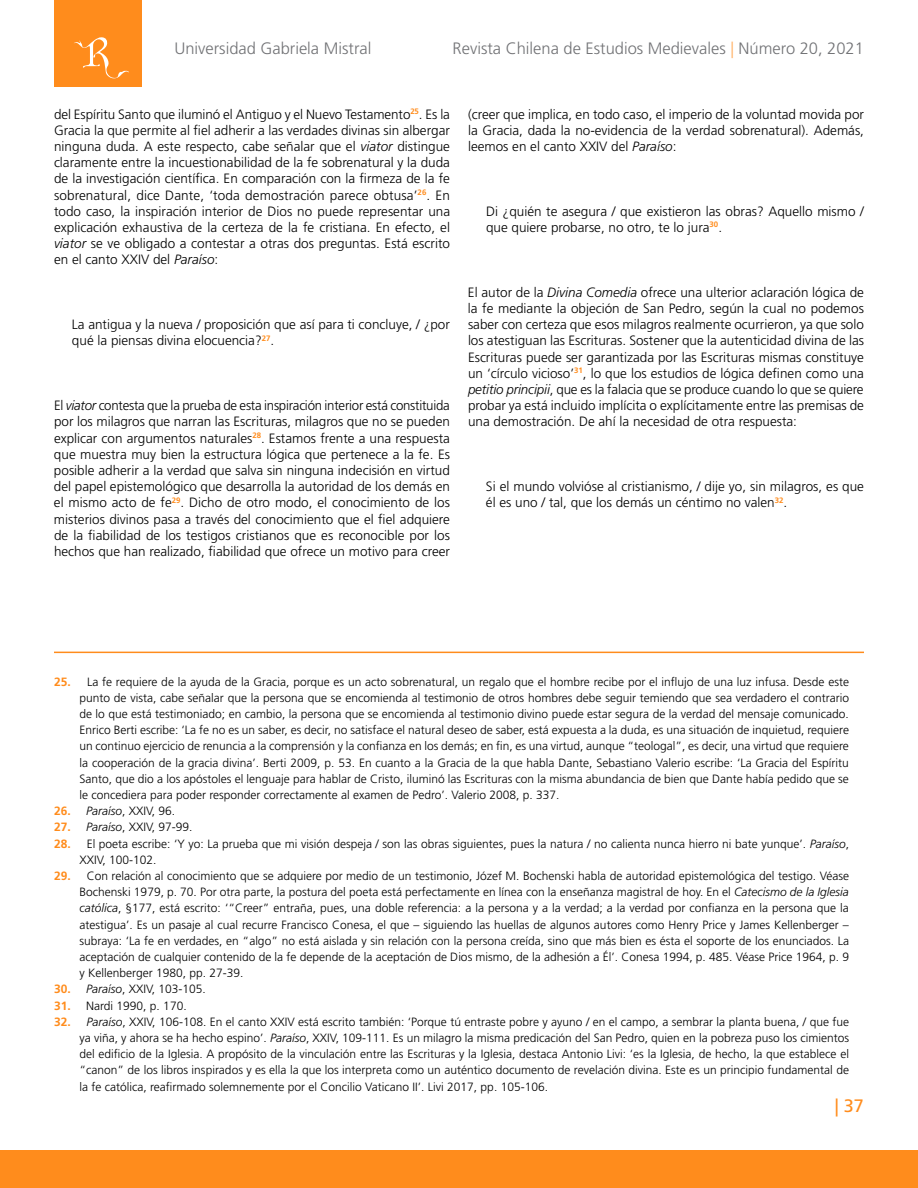
<style>
.page{position:relative;width:918px;height:1188px;background:#fff}
.page>*{position:absolute;margin:0;border:0;box-sizing:border-box;transform-origin:0 0}
.t1{font:18px "Frutiger LT Std";color:#ff8c1c}
.t2{font:300 16.5px "Frutiger LT Std";color:#717275}
.t3{font:300 13.5px/16.2px "Frutiger LT Std";color:#000;text-align:justify}
.t4{font:300 12px/16.2px "Frutiger LT Std";color:#000;text-align:justify}
.s1{color:#ffb165}
.s2{font-style:italic}
.s3{font-weight:700;color:#ff8c1c}
</style>
<div class="page">
<div style="left:0;top:1151px;width:918px;height:37px;background:#ff8c1c"></div>
<div style="left:54px;top:0;width:88px;height:86px;background:#ff8c1c"></div>
<svg style="left:74px;top:37px;width:55px;height:42px"></svg>
<hr style="left:54px;top:652px;width:810px;height:1px;background:#ff8c1c">
<h2 class="t2" style="left:174px;top:39px;width:199px">Universidad Gabriela Mistral</h2>
<h2 class="t2" style="left:453px;top:39px;width:413px">Revista Chilena de Estudios Medievales <span class="s1">|</span> Número 20, 2021</h2>
<p class="t3" style="left:54px;top:106px;width:398px">del Espíritu Santo que iluminó el Antiguo y el Nuevo Testamento<sup>25</sup>. Es la Gracia la que permite al fiel adherir a las verdades divinas sin albergar ninguna duda. A este respecto, cabe señalar que el <span class="s2">viator</span> distingue claramente entre la incuestionabilidad de la fe sobrenatural y la duda de la investigación científica. En comparación con la firmeza de la fe sobrenatural, dice Dante, ‘toda demostración parece obtusa’<sup>26</sup>. En todo caso, la inspiración interior de Dios no puede representar una explicación exhaustiva de la certeza de la fe cristiana. En efecto, el <span class="s2">viator</span> se ve obligado a contestar a otras dos preguntas. Está escrito en el canto XXIV del <span class="s2">Paraíso</span>:</p>
<p class="t3" style="left:72px;top:317px;width:379px">La antigua y la nueva / proposición que así para ti concluye, / ¿por qué la piensas divina elocuencia?<sup>27</sup>.</p>
<p class="t3" style="left:54px;top:398px;width:398px">El <span class="s2">viator</span> contesta que la prueba de esta inspiración interior está constituida por los milagros que narran las Escrituras, milagros que no se pueden explicar con argumentos naturales<sup>28</sup>. Estamos frente a una respuesta que muestra muy bien la estructura lógica que pertenece a la fe. Es posible adherir a la verdad que salva sin ninguna indecisión en virtud del papel epistemológico que desarrolla la autoridad de los demás en el mismo acto de fe<sup>29</sup>. Dicho de otro modo, el conocimiento de los misterios divinos pasa a través del conocimiento que el fiel adquiere de la fiabilidad de los testigos cristianos que es reconocible por los hechos que han realizado, fiabilidad que ofrece un motivo para creer</p>
<p class="t3" style="left:468px;top:106px;width:398px">(creer que implica, en todo caso, el imperio de la voluntad movida por la Gracia, dada la no-evidencia de la verdad sobrenatural). Además, leemos en el canto XXIV del <span class="s2">Paraíso</span>:</p>
<p class="t3" style="left:486px;top:203px;width:380px">Di ¿quién te asegura / que existieron las obras? Aquello mismo / que quiere probarse, no otro, te lo jura<sup>30</sup>.</p>
<p class="t3" style="left:468px;top:284px;width:398px">El autor de la <span class="s2">Divina Comedia</span> ofrece una ulterior aclaración lógica de la fe mediante la objeción de San Pedro, según la cual no podemos saber con certeza que esos milagros realmente ocurrieron, ya que solo los atestiguan las Escrituras. Sostener que la autenticidad divina de las Escrituras puede ser garantizada por las Escrituras mismas constituye un ‘círculo vicioso’<sup>31</sup>, lo que los estudios de lógica definen como una <span class="s2">petitio principii</span>, que es la falacia que se produce cuando lo que se quiere probar ya está incluido implícita o explícitamente entre las premisas de una demostración. De ahí la necesidad de otra respuesta:</p>
<p class="t3" style="left:486px;top:479px;width:380px">Si el mundo volvióse al cristianismo, / dije yo, sin milagros, es que él es uno / tal, que los demás un céntimo no valen<sup>32</sup>.</p>
<p class="t4" style="left:80px;top:673px;width:771px;text-indent:-26px"><span class="s3">25.</span> La fe requiere de la ayuda de la Gracia, porque es un acto sobrenatural, un regalo que el hombre recibe por el influjo de una luz infusa. Desde este punto de vista, cabe señalar que la persona que se encomienda al testimonio de otros hombres debe seguir temiendo que sea verdadero el contrario de lo que está testimoniado; en cambio, la persona que se encomienda al testimonio divino puede estar segura de la verdad del mensaje comunicado.<br>Enrico Berti escribe: ‘La fe no es un saber, es decir, no satisface el natural deseo de saber, está expuesta a la duda, es una situación de inquietud, requiere un continuo ejercicio de renuncia a la comprensión y la confianza en los demás; en fin, es una virtud, aunque “teologal”, es decir, una virtud que requiere la cooperación de la gracia divina’. Berti 2009, p. 53. En cuanto a la Gracia de la que habla Dante, Sebastiano Valerio escribe: ‘La Gracia del Espíritu Santo, que dio a los apóstoles el lenguaje para hablar de Cristo, iluminó las Escrituras con la misma abundancia de bien que Dante había pedido que se le concediera para poder responder correctamente al examen de Pedro’. Valerio 2008, p. 337.</p>
<p class="t4" style="left:54px;top:803px;width:123px"><span class="s3">26.</span> <span class="s2">Paraíso</span>, XXIV, 96.</p>
<p class="t4" style="left:54px;top:819px;width:140px"><span class="s3">27.</span> <span class="s2">Paraíso</span>, XXIV, 97-99.</p>
<p class="t4" style="left:80px;top:835px;width:771px;text-indent:-26px"><span class="s3">28.</span> El poeta escribe: ‘Y yo: La prueba que mi visión despeja / son las obras siguientes, pues la natura / no calienta nunca hierro ni bate yunque’. <span class="s2">Paraíso</span>,<br>XXIV, 100-102.</p>
<p class="t4" style="left:80px;top:868px;width:771px;text-indent:-26px"><span class="s3">29.</span> Con relación al conocimiento que se adquiere por medio de un testimonio, Józef M. Bochenski habla de autoridad epistemológica del testigo. Véase Bochenski 1979, p. 70. Por otra parte, la postura del poeta está perfectamente en línea con la enseñanza magistral de hoy. En el <span class="s2">Catecismo de la Iglesia católica</span>, §177, está escrito: ‘“Creer” entraña, pues, una doble referencia: a la persona y a la verdad; a la verdad por confianza en la persona que la atestigua’. Es un pasaje al cual recurre Francisco Conesa, el que – siguiendo las huellas de algunos autores como Henry Price y James Kellenberger – subraya: ‘La fe en verdades, en “algo” no está aislada y sin relación con la persona creída, sino que más bien es ésta el soporte de los enunciados. La aceptación de cualquier contenido de la fe depende de la aceptación de Dios mismo, de la adhesión a Él’. Conesa 1994, p. 485. Véase Price 1964, p. 9 y Kellenberger 1980, pp. 27-39.</p>
<p class="t4" style="left:54px;top:981px;width:153px"><span class="s3">30.</span> <span class="s2">Paraíso</span>, XXIV, 103-105.</p>
<p class="t4" style="left:54px;top:997px;width:134px"><span class="s3">31.</span> Nardi 1990, p. 170.</p>
<p class="t4" style="left:80px;top:1014px;width:771px;text-indent:-26px"><span class="s3">32.</span> <span class="s2">Paraíso</span>, XXIV, 106-108. En el canto XXIV está escrito también: ‘Porque tú entraste pobre y ayuno / en el campo, a sembrar la planta buena, / que fue ya viña, y ahora se ha hecho espino’. <span class="s2">Paraíso</span>, XXIV, 109-111. Es un milagro la misma predicación del San Pedro, quien en la pobreza puso los cimientos del edificio de la Iglesia. A propósito de la vinculación entre las Escrituras y la Iglesia, destaca Antonio Livi: ‘es la Iglesia, de hecho, la que establece el “canon” de los libros inspirados y es ella la que los interpreta como un auténtico documento de revelación divina. Este es un principio fundamental de la fe católica, reafirmado solemnemente por el Concilio Vaticano II’. Livi 2017, pp. 105-106.</p>
<h1 class="t1" style="left:835px;top:1095px;width:31px">| 37</h1>
</div>
